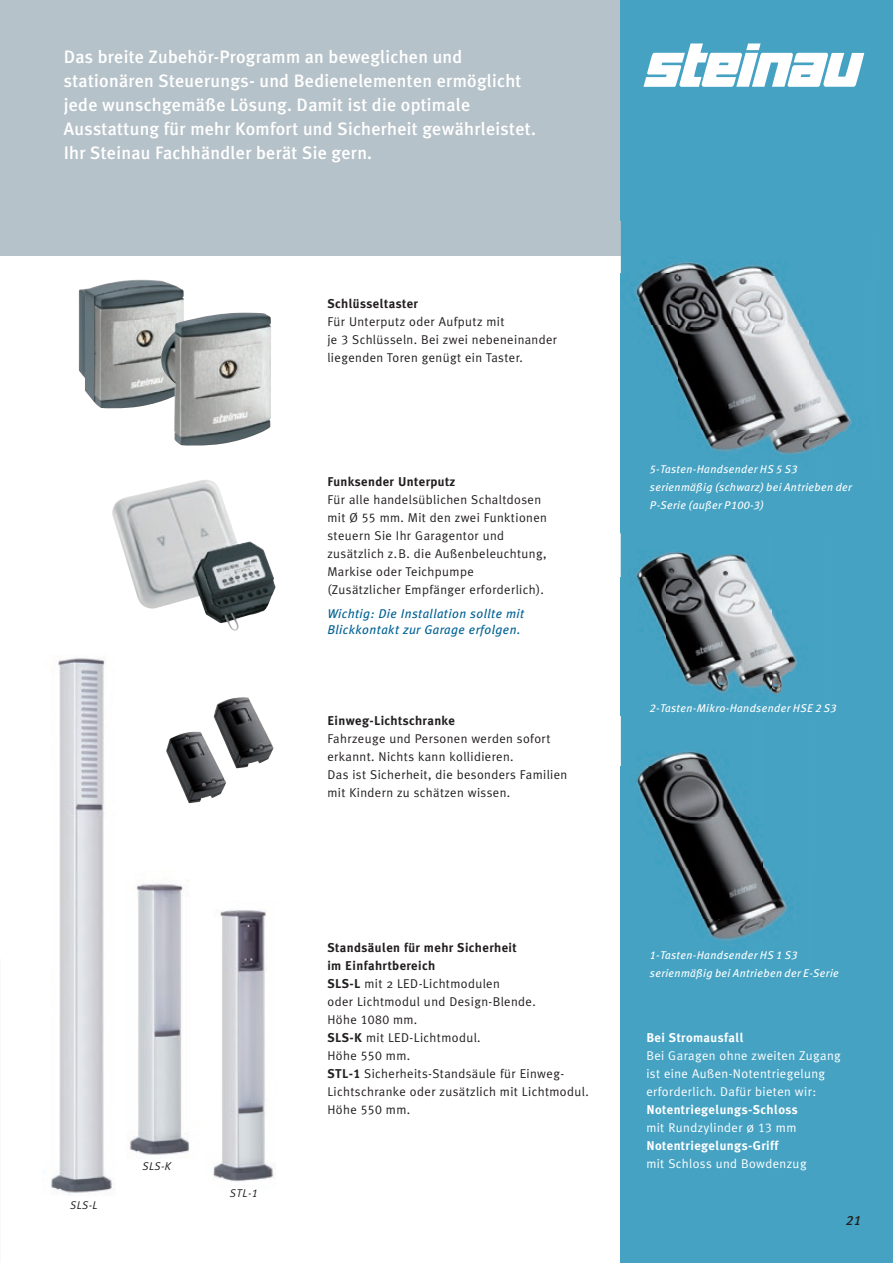
<style>
.page{position:relative;width:893px;height:1263px;background:#fff}
.page>*{position:absolute;margin:0;border:0;box-sizing:border-box;transform-origin:0 0}
.t1{font:500 18px/24px "Meta Plus";letter-spacing:.015em;color:#fff}
.t2{font:italic 13.5px "Meta Plus Medium Caps";color:#231f20}
.t3{font:12.75px/18px "Meta Plus Normal";letter-spacing:.03em;color:#231f20}
.t4{font:12.75px/18px "Meta Plus Normal";letter-spacing:.03em;color:#fff}
.t5{font:700 12.75px/18px "Meta Plus";letter-spacing:.03em;color:#231f20}
.t6{font:italic 12.75px/15.8px "Meta Plus";letter-spacing:.03em;color:#006295}
.t7{font:700 12.75px "Meta Plus";letter-spacing:.03em;color:#fff}
.t8{font:italic 11.25px/18px "Meta Plus";letter-spacing:.03em;color:#fff}
.t9{font:italic 11.25px "Meta Plus Normal Caps";letter-spacing:.03em;color:#231f20}
.s1{font-family:"Meta Plus Normal Caps"}
.s2{font-family:"Meta Plus";font-weight:700}
.s3{font-family:"Meta Plus Bold Caps"}
.s4{font-family:"Meta Plus Book Caps"}
</style>
<div class="page">
<div style="left:0;top:0;width:893px;height:255px;background:#b6c2c9"></div>
<div style="left:621px;top:0;width:272px;height:1263px;background:#45a2c3"></div>
<svg style="left:643px;top:43px;width:221px;height:44px"></svg>
<img style="left:112px;top:480px;width:163px;height:150px">
<img style="left:79px;top:280px;width:105px;height:129px">
<img style="left:161px;top:313px;width:110px;height:133px">
<img style="left:213px;top:910px;width:63px;height:272px">
<img style="left:127px;top:880px;width:63px;height:275px">
<img style="left:51px;top:657px;width:63px;height:538px">
<img style="left:166px;top:732px;width:60px;height:71px">
<img style="left:214px;top:697px;width:59px;height:71px">
<img style="left:620px;top:715px;width:143px;height:256px">
<img style="left:763px;top:864px;width:24px;height:65px">
<img style="left:771px;top:600px;width:27px;height:95px">
<img style="left:666px;top:715px;width:97px;height:3px">
<img style="left:620px;top:533px;width:1px;height:178px">
<img style="left:635px;top:553px;width:31px;height:24px">
<img style="left:637px;top:577px;width:29px;height:63px">
<img style="left:666px;top:552px;width:105px;height:141px">
<img style="left:809px;top:341px;width:43px;height:92px">
<img style="left:809px;top:433px;width:30px;height:18px">
<img style="left:614px;top:222px;width:7px;height:260px">
<img style="left:645px;top:263px;width:34px;height:11px">
<img style="left:634px;top:274px;width:45px;height:121px">
<img style="left:679px;top:262px;width:130px;height:192px">
<p class="t1" style="left:64px;top:45px;width:474px">Das breite Zubehör-Programm an beweglichen und stationären Steuerungs- und Bedienelementen ermöglicht jede wunschgemäße Lösung. Damit ist die optimale Ausstattung für mehr Komfort und Sicherheit gewährleistet.<br>Ihr Steinau Fachhändler berät Sie gern.</p>
<p class="t5" style="left:327px;top:294px;width:92px">Schlüsseltaster</p>
<p class="t3" style="left:327px;top:312px;width:231px">Für Unterputz oder Aufputz mit<br>je <span class="s1">3</span> Schlüsseln. Bei zwei nebeneinander liegenden Toren genügt ein Taster.</p>
<p class="t5" style="left:327px;top:473px;width:130px">Funksender Unterputz</p>
<p class="t3" style="left:327px;top:491px;width:221px">Für alle handelsüblichen Schaltdosen mit Ø <span class="s1">55</span> mm. Mit den zwei Funktionen steuern Sie Ihr Garagentor und zusätzlich z.B. die Außenbeleuchtung, Markise oder Teichpumpe (Zusätzlicher Empfänger erforderlich).</p>
<p class="t6" style="left:327px;top:606px;width:198px">Wichtig: Die Installation sollte mit<br>Blickkontakt zur Garage erfolgen.</p>
<p class="t5" style="left:327px;top:711px;width:129px">Einweg-Lichtschranke</p>
<p class="t3" style="left:327px;top:729px;width:241px">Fahrzeuge und Personen werden sofort erkannt. Nichts kann kollidieren.<br>Das ist Sicherheit, die besonders Familien mit Kindern zu schätzen wissen.</p>
<p class="t9" style="left:70px;top:1198px;width:29px">SLS-L</p>
<p class="t9" style="left:143px;top:1159px;width:30px">SLS-K</p>
<p class="t9" style="left:230px;top:1186px;width:29px">STL-1</p>
<p class="t5" style="left:327px;top:939px;width:191px">Standsäulen für mehr Sicherheit im Einfahrtbereich</p>
<p class="t3" style="left:327px;top:974px;width:263px"><span class="s2">SLS-L</span> mit 2 LED-Lichtmodulen<br>oder Lichtmodul und Design-Blende.<br>Höhe <span class="s1">1080</span> mm.<br><span class="s2">SLS-K</span> mit LED-Lichtmodul.<br>Höhe <span class="s1">550</span> mm.<br><span class="s2">STL-</span><span class="s3">1</span> Sicherheits-Standsäule für Einweg-<br>Lichtschranke oder zusätzlich mit Lichtmodul.<br>Höhe <span class="s1">550</span> mm.</p>
<p class="t8" style="left:650px;top:460px;width:204px"><span class="s4">5</span>-Tasten-Handsender <span class="s4">HS 5 S3 </span>serienmäßig (schwarz) bei Antrieben der<br>P-Serie (außer <span class="s4">P100-3</span>)</p>
<p class="t8" style="left:650px;top:698px;width:188px"><span class="s4">2</span>-Tasten-Mikro-Handsender <span class="s4">HSE 2 S3</span></p>
<p class="t8" style="left:650px;top:945px;width:190px"><span class="s4">1</span>-Tasten-Handsender <span class="s4">HS 1 S3 </span>serienmäßig bei Antrieben der E-Serie</p>
<p class="t7" style="left:646px;top:1030px;width:99px">Bei Stromausfall</p>
<p class="t4" style="left:646px;top:1046px;width:196px">Bei Garagen ohne zweiten Zugang ist eine Außen-Notentriegelung erforderlich. Dafür bieten wir:</p>
<p class="t7" style="left:646px;top:1102px;width:153px">Notentriegelungs-Schloss</p>
<p class="t4" style="left:646px;top:1118px;width:152px">mit Rundzylinder <span class="s1">ø 13</span> mm</p>
<p class="t7" style="left:646px;top:1138px;width:134px">Notentriegelungs-Griff</p>
<p class="t4" style="left:646px;top:1154px;width:162px">mit Schloss und Bowdenzug</p>
<p class="t2" style="left:846px;top:1212px;width:16px">21</p>
</div>
